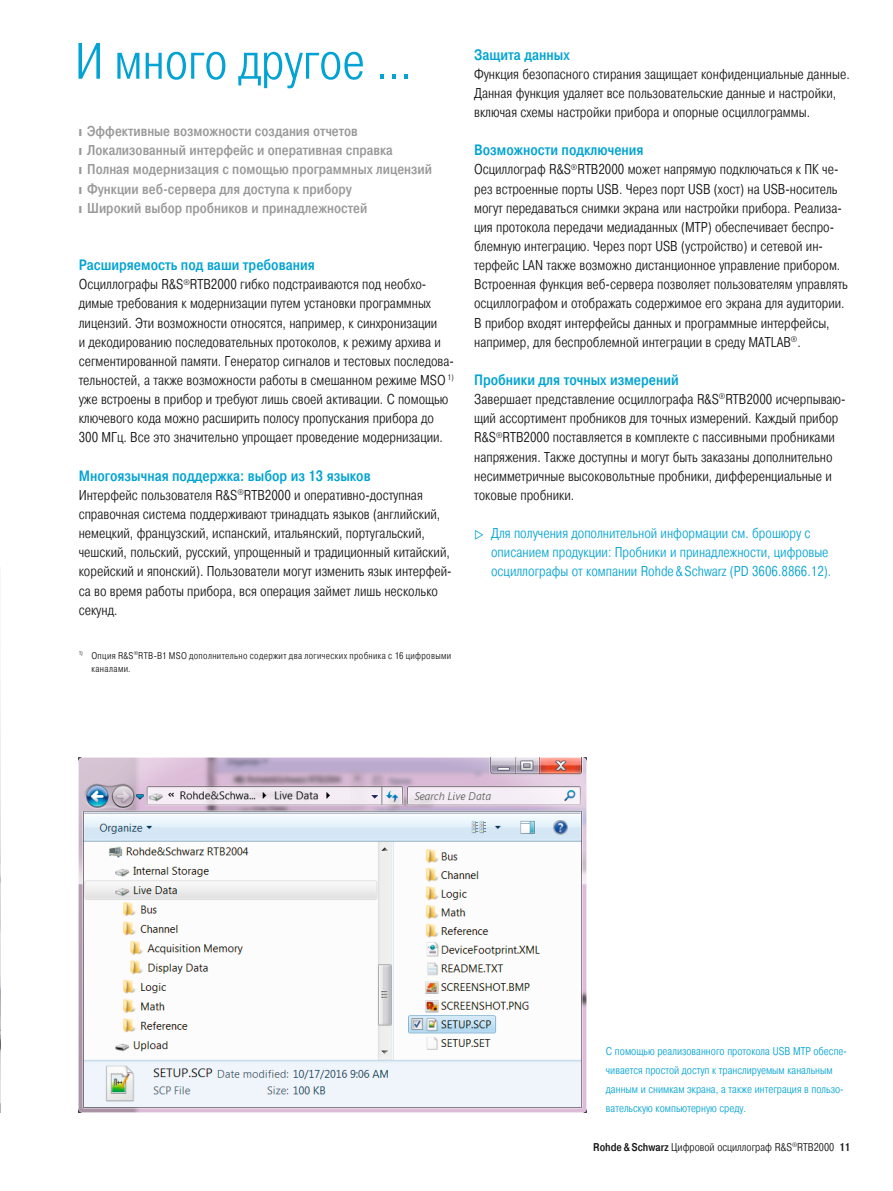
<style>
.page{position:relative;width:893px;height:1191px;background:#fff}
.page>*{position:absolute;margin:0;border:0;box-sizing:border-box;transform-origin:0 0}
.t1{font:300 51px "Pragmatica Cond";color:#00a3d3}
.t2{font:500 15px "Pragmatica Cond";color:#00a3d3}
.t3{font:300 14.25px/19.2px "Pragmatica Cond";color:#131413}
.t4{font:500 14.25px/19.2px "Pragmatica Cond";color:#999}
.t5{font:300 14.25px/19.2px "Pragmatica Cond";color:#00a3d3}
.t6{font:300 11.25px/19.2px "Pragmatica Cond";color:#00a3d3}
.t7{font:300 11.25px "Pragmatica Cond";color:#131413}
.t8{font:300 9.75px/13.5px "Pragmatica Cond";letter-spacing:.03em;color:#131413}
.s1{font-family:"Linotype Univers 330";font-weight:300}
.s2{font-family:"Linotype Univers 330";font-size:12px}
.s3{font-weight:500}
</style>
<div class="page">
<img style="left:79px;top:757px;width:508px;height:355px">
<img style="left:0;top:567px;width:1px;height:545px">
<h1 class="t1" style="left:75px;top:31px;width:339px">И много другое ...</h1>
<p class="t4" style="left:79px;top:122px;width:355px"><span class="s1">❙</span> Эффективные возможности создания отчетов<br><span class="s1">❙</span> Локализованный интерфейс и оперативная справка<br><span class="s1">❙</span> Полная модернизация с помощью программных лицензий <span class="s1">❙</span> Функции веб-сервера для доступа к прибору<br><span class="s1">❙</span> Широкий выбор пробников и принадлежностей</p>
<p class="t2" style="left:79px;top:256px;width:238px">Расширяемость под ваши требования</p>
<p class="t3" style="left:79px;top:275px;width:377px">Осциллографы R&amp;S<sup>®</sup>RTB2000 гибко подстраиваются под необхо&shy;димые требования к модернизации путем установки программных лицензий. Эти возможности относятся, например, к синхронизации<br>и декодированию последовательных протоколов, к режиму архива и сегментированной памяти. Генератор сигналов и тестовых последова&shy;тельностей, а также возможности работы в смешанном режиме MSO <sup>1) </sup>уже встроены в прибор и требуют лишь своей активации. С помощью ключевого кода можно расширить полосу пропускания прибора до 300 МГц. Все это значительно упрощает проведение модернизации.</p>
<p class="t2" style="left:79px;top:467px;width:294px">Многоязычная поддержка: выбор из 13 языков</p>
<p class="t3" style="left:79px;top:485px;width:375px">Интерфейс пользователя R&amp;S<sup>®</sup>RTB2000 и оперативно-доступная справочная система поддерживают тринадцать языков (английский, немецкий, французский, испанский, итальянский, португальский, чешский, польский, русский, упрощенный и традиционный китайский, корейский и японский). Пользователи могут изменить язык интерфей&shy;са во время работы прибора, вся операция займет лишь несколько секунд.</p>
<p class="t8" style="left:91px;top:648px;width:361px;text-indent:-13px"><sup>1)</sup> Опция R&amp;S<sup>®</sup>RTB-B1 MSO дополнительно содержит два логических пробника с 16 цифровыми каналами.</p>
<p class="t2" style="left:474px;top:46px;width:97px">Защита данных</p>
<p class="t3" style="left:474px;top:64px;width:377px">Функция безопасного стирания защищает конфиденциальные данные.<br>Данная функция удаляет все пользовательские данные и настройки, включая схемы настройки прибора и опорные осциллограммы.</p>
<p class="t2" style="left:474px;top:141px;width:171px">Возможности подключения</p>
<p class="t3" style="left:474px;top:160px;width:375px">Осциллограф R&amp;S<sup>®</sup>RTB2000 может напрямую подключаться к ПК че&shy;рез встроенные порты USB. Через порт USB (хост) на USB-носитель могут передаваться снимки экрана или настройки прибора. Реализа&shy;ция протокола передачи медиаданных (MTP) обеспечивает беспро&shy;блемную интеграцию. Через порт USB (устройство) и сетевой ин&shy;терфейс LAN также возможно дистанционное управление прибором.<br>Встроенная функция веб-сервера позволяет пользователям управлять осциллографом и отображать содержимое его экрана для аудитории.<br>В прибор входят интерфейсы данных и программные интерфейсы, например, для беспроблемной интеграции в среду MATLAB<sup>®</sup>.</p>
<p class="t2" style="left:474px;top:371px;width:206px">Пробники для точных измерений</p>
<p class="t3" style="left:474px;top:390px;width:373px">Завершает представление осциллографа R&amp;S<sup>®</sup>RTB2000 исчерпываю&shy;щий ассортимент пробников для точных измерений. Каждый прибор R&amp;S<sup>®</sup>RTB2000 поставляется в комплекте с пассивными пробниками напряжения. Также доступны и могут быть заказаны дополнительно несимметричные высоковольтные пробники, дифференциальные и токовые пробники.</p>
<p class="t5" style="left:491px;top:524px;width:342px;text-indent:-17px"><span class="s2">▷</span> Для получения дополнительной информации см. брошюру с описанием продукции: Пробники и принадлежности, цифровые осциллографы от компании Rohde &amp;Schwarz (PD 3606.8866.12).</p>
<p class="t6" style="left:606px;top:1041px;width:243px">С помощью реализованного протокола USB MTP обеспе&shy;чивается простой доступ к транслируемым канальным данным и снимкам экрана, а также интеграция в пользо&shy;вательскую компьютерную среду.</p>
<p class="t7" style="left:593px;top:1140px;width:259px"><span class="s3">Rohde&amp;Schwarz</span> Цифровой осциллограф R&amp;S<sup>®</sup>RTB2000 <span class="s3">11</span></p>
</div>
